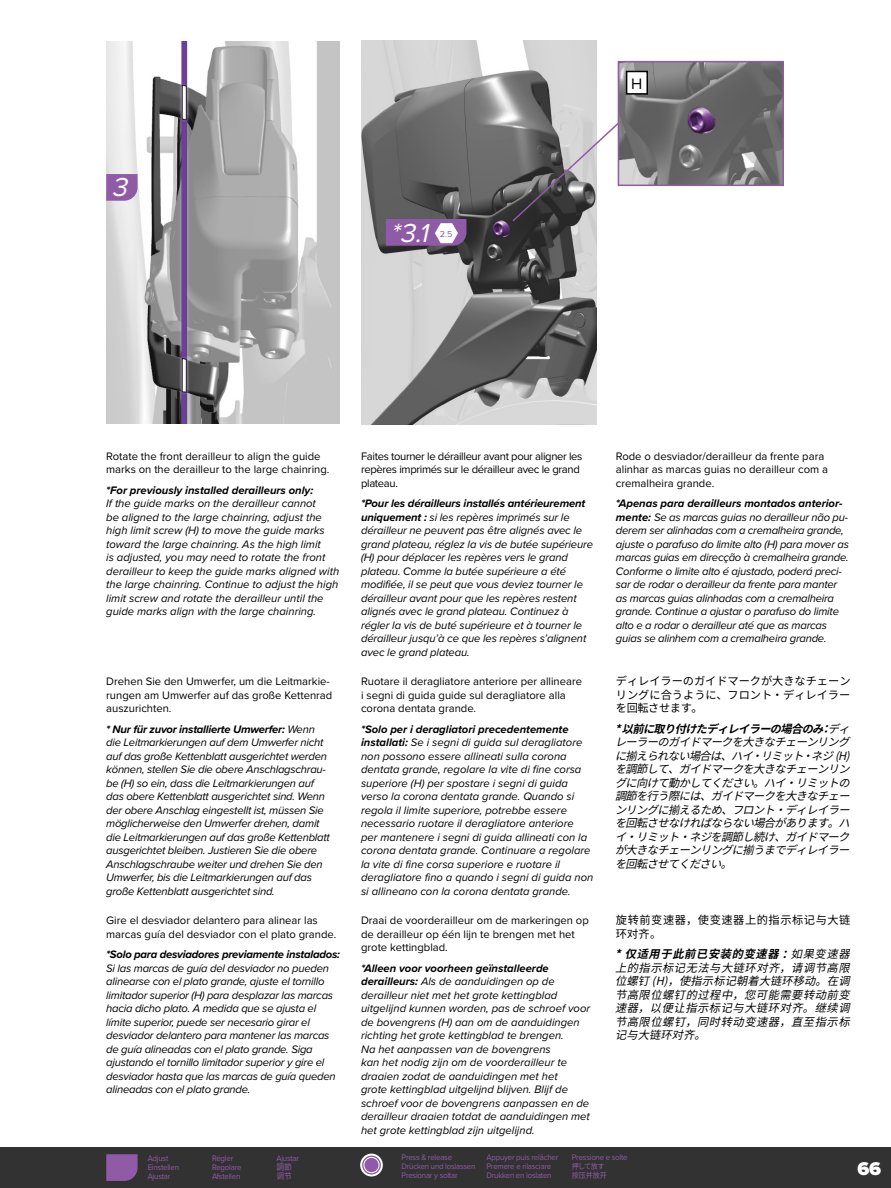
<style>
.page{position:relative;width:891px;height:1188px;background:#fff}
.page>*{position:absolute;margin:0;border:0;box-sizing:border-box;transform-origin:0 0}
.User_Manual_Number_F{font:italic 27px "Proxima Nova";color:#fff}
.t1{font:900 19.2px "Proxima Nova";color:#fff}
.User_Manual_Text_-_N{font:15.75px "Proxima Nova";color:#000}
.User_Manual_Text_-_N-2{font:italic 11.25px/13.5px "Proxima Nova";letter-spacing:-.01em;color:#000}
.User_Manual_Text_-_N-3{font:11.25px/13.5px "Proxima Nova";color:#000}
.j-bodytext{font:italic 11.25px/13.5px "Noto Sans CJ Kjp";color:#000;text-align:justify}
.c-bodytext{font:italic 11.25px/13.5px "Noto Sans CJ Ksc";color:#000;text-align:justify}
.User_Manual_Text_-_N-4{font:11.25px/13.5px "Proxima Nova";letter-spacing:-.03em;color:#000}
.j-bodytext-2{font:11.25px/13.5px "Noto Sans CJ Kjp";letter-spacing:-.005em;color:#000;text-align:justify}
.c-bodytext-2{font:11.25px/13.5px "Noto Sans CJ Ksc";letter-spacing:.045em;color:#000}
.User_Manual_Number_F-2{font:9px "Proxima Nova";color:#905ba6}
.t2{font:8.25px "Proxima Nova";letter-spacing:-.025em;color:#905ba6;scale:.95 1}
.j-masterText{font:8.25px "Noto Sans CJ Kjp";color:#905ba6;scale:.95 1}
.c-masterText{font:8.25px "Noto Sans CJ Ksc";color:#905ba6;scale:.95 1}
.t3{font:7.5px "Noto Sans CJ Kkr";letter-spacing:-.09em;color:#905ba6;scale:.95 1}
.t4{font:7.5px "Noto Sans CJ Ksc";letter-spacing:-.025em;color:#905ba6;scale:.95 1}
.s1{font-weight:700}
</style>
<div class="page">
<div style="left:0;top:1148px;width:891px;height:40px;background:#323232"></div>
<svg style="left:362px;top:1156px;width:19px;height:18px"></svg>
<div style="left:360px;top:1154px;width:23px;height:22px;border:2px solid #fff;border-radius:50%"></div>
<div style="left:364px;top:1157px;width:15px;height:16px;border:1px solid #fff;border-radius:50%"></div>
<img style="left:106px;top:41px;width:234px;height:382px">
<svg style="left:106px;top:174px;width:32px;height:27px"></svg>
<img style="left:361px;top:40px;width:235px;height:384px">
<svg style="left:511px;top:120px;width:111px;height:103px"></svg>
<svg style="left:106px;top:1154px;width:32px;height:27px"></svg>
<img style="left:621px;top:64px;width:160px;height:119px">
<div style="left:618px;top:61px;width:166px;height:125px;border:2px solid #905ba6"></div>
<div style="left:627px;top:71px;width:20px;height:23px;background:#fff"></div>
<div style="left:626px;top:71px;width:22px;height:24px;border:2px solid #000"></div>
<svg style="left:386px;top:219px;width:80px;height:27px;background:#9f74b1"></svg>
<p class="User_Manual_Number_F" style="left:112px;top:167px;width:25px">3</p>
<p class="User_Manual_Number_F" style="left:391px;top:213px;width:47px">*3.1</p>
<p class="User_Manual_Number_F-2" style="left:440px;top:227px;width:14px">2.5</p>
<p class="User_Manual_Text_-_N" style="left:631px;top:72px;width:13px">H</p>
<p class="User_Manual_Text_-_N-3" style="left:106px;top:449px;width:225px">Rotate the front derailleur to align the guide marks on the derailleur to the large chainring.</p>
<p class="User_Manual_Text_-_N-2" style="left:106px;top:483px;width:234px"><span class="s1">*For previously installed derailleurs only:<br></span>If the guide marks on the derailleur cannot<br>be aligned to the large chainring, adjust the high limit screw (H) to move the guide marks toward the large chainring. As the high limit<br>is adjusted, you may need to rotate the front derailleur to keep the guide marks aligned with the large chainring. Continue to adjust the high limit screw and rotate the derailleur until the guide marks align with the large chainring.</p>
<p class="User_Manual_Text_-_N-3" style="left:106px;top:674px;width:228px">Drehen Sie den Umwerfer, um die Leitmarkie&shy;rungen am Umwerfer auf das große Kettenrad auszurichten.</p>
<p class="User_Manual_Text_-_N-2" style="left:106px;top:722px;width:225px"><span class="s1">* Nur für zuvor installierte Umwerfer:</span> Wenn die Leitmarkierungen auf dem Umwerfer nicht auf das große Kettenblatt ausgerichtet werden können, stellen Sie die obere Anschlagschrau&shy;be (H) so ein, dass die Leitmarkierungen auf das obere Kettenblatt ausgerichtet sind. Wenn der obere Anschlag eingestellt ist, müssen Sie möglicherweise den Umwerfer drehen, damit die Leitmarkierungen auf das große Kettenblatt ausgerichtet bleiben. Justieren Sie die obere Anschlagschraube weiter und drehen Sie den Umwerfer, bis die Leitmarkierungen auf das große Kettenblatt ausgerichtet sind.</p>
<p class="User_Manual_Text_-_N-3" style="left:106px;top:913px;width:232px">Gire el desviador delantero para alinear las marcas guía del desviador con el plato grande.</p>
<p class="User_Manual_Text_-_N-2" style="left:106px;top:947px;width:235px"><span class="s1">*Solo para desviadores previamente instalados:<br></span>Si las marcas de guía del desviador no pueden alinearse con el plato grande, ajuste el tornillo limitador superior (H) para desplazar las marcas hacia dicho plato. A medida que se ajusta el límite superior, puede ser necesario girar el desviador delantero para mantener las marcas de guía alineadas con el plato grande. Siga ajustando el tornillo limitador superior y gire el desviador hasta que las marcas de guía queden alineadas con el plato grande.</p>
<p class="t2" style="left:148px;top:1152px;width:23px">Adjust</p>
<p class="t2" style="left:212px;top:1152px;width:24px">Régler</p>
<p class="t2" style="left:276px;top:1152px;width:25px">Ajustar</p>
<p class="t2" style="left:148px;top:1161px;width:35px">Einstellen</p>
<p class="t2" style="left:212px;top:1161px;width:32px">Regolare</p>
<p class="j-masterText" style="left:276px;top:1162px;width:18px">調節</p>
<p class="t2" style="left:148px;top:1170px;width:25px">Ajustar</p>
<p class="t2" style="left:212px;top:1170px;width:31px">Afstellen</p>
<p class="c-masterText" style="left:276px;top:1171px;width:18px">调节</p>
<p class="User_Manual_Text_-_N-4" style="left:361px;top:449px;width:223px">Faites tourner le dérailleur avant pour aligner les repères imprimés sur le dérailleur avec le grand plateau.</p>
<p class="User_Manual_Text_-_N-2" style="left:361px;top:496px;width:234px"><span class="s1">*Pour les dérailleurs installés antérieurement uniquement :</span> si les repères imprimés sur le dérailleur ne peuvent pas être alignés avec le grand plateau, réglez la vis de butée supérieure (H) pour déplacer les repères vers le grand plateau. Comme la butée supérieure a été modifiée, il se peut que vous deviez tourner le dérailleur avant pour que les repères restent alignés avec le grand plateau. Continuez à régler la vis de buté supérieure et à tourner le dérailleur jusqu’à ce que les repères s’alignent avec le grand plateau.</p>
<p class="User_Manual_Text_-_N-3" style="left:361px;top:674px;width:223px">Ruotare il deragliatore anteriore per allineare i segni di guida guide sul deragliatore alla corona dentata grande.</p>
<p class="User_Manual_Text_-_N-2" style="left:361px;top:722px;width:234px"><span class="s1">*Solo per i deragliatori precedentemente installati:</span> Se i segni di guida sul deragliatore non possono essere allineati sulla corona dentata grande, regolare la vite di fine corsa superiore (H) per spostare i segni di guida verso la corona dentata grande. Quando si regola il limite superiore, potrebbe essere necessario ruotare il deragliatore anteriore<br>per mantenere i segni di guida allineati con la corona dentata grande. Continuare a regolare la vite di fine corsa superiore e ruotare il deragliatore fino a quando i segni di guida non si allineano con la corona dentata grande.</p>
<p class="User_Manual_Text_-_N-3" style="left:361px;top:913px;width:229px">Draai de voorderailleur om de markeringen op de derailleur op één lijn te brengen met het grote kettingblad.</p>
<p class="User_Manual_Text_-_N-2" style="left:361px;top:961px;width:231px"><span class="s1">*Alleen voor voorheen geïnstalleerde derailleurs:</span> Als de aanduidingen op de derailleur niet met het grote kettingblad uitgelijnd kunnen worden, pas de schroef voor de bovengrens (H) aan om de aanduidingen richting het grote kettingblad te brengen.<br>Na het aanpassen van de bovengrens<br>kan het nodig zijn om de voorderailleur te draaien zodat de aanduidingen met het<br>grote kettingblad uitgelijnd blijven. Blijf de schroef voor de bovengrens aanpassen en de derailleur draaien totdat de aanduidingen met het grote kettingblad zijn uitgelijnd.</p>
<p class="User_Manual_Text_-_N-3" style="left:616px;top:449px;width:214px">Rode o desviador/derailleur da frente para alinhar as marcas guias no derailleur com a cremalheira grande.</p>
<p class="User_Manual_Text_-_N-2" style="left:616px;top:496px;width:235px"><span class="s1">*Apenas para derailleurs montados anterior&shy;mente:</span> Se as marcas guias no derailleur não pu&shy;derem ser alinhadas com a cremalheira grande, ajuste o parafuso do limite alto (H) para mover as marcas guias em direcção à cremalheira grande.<br>Conforme o limite alto é ajustado, poderá preci&shy;sar de rodar o derailleur da frente para manter as marcas guias alinhadas com a cremalheira grande. Continue a ajustar o parafuso do limite alto e a rodar o derailleur até que as marcas guias se alinhem com a cremalheira grande.</p>
<p class="j-bodytext-2" style="left:616px;top:675px;width:236px">ディレイラーのガイドマークが大きなチェーンリングに合うように、フロント・ディレイラーを回転させます。</p>
<p class="j-bodytext" style="left:615px;top:722px;width:243px"><span class="s1">* 以前に取り付けたディレイラーの場合のみ：</span>ディレーラーのガイドマークを大きなチェーンリングに揃えられない場合は、ハイ・リミット・ネジ (H)を調節して、ガイドマークを大きなチェーンリングに向けて動かしてください。ハイ・リミットの調節を行う際には、ガイドマークを大きなチェーンリングに揃えるため、フロント・ディレイラーを回転させなければならない場合があります。ハイ・リミット・ネジを調節し続け、ガイドマークが大きなチェーンリングに揃うまでディレイラーを回転させてください。</p>
<p class="c-bodytext-2" style="left:616px;top:914px;width:236px">旋转前变速器，使变速器上的指示标记与大链环对齐。</p>
<p class="c-bodytext" style="left:615px;top:948px;width:243px"><span class="s1">*仅适用于此前已安装的变速器：</span>如果变速器上的指示标记无法与大链环对齐，请调节高限位螺钉(H)，使指示标记朝着大链环移动。在调节高限位螺钉的过程中，您可能需要转动前变速器，以便让指示标记与大链环对齐。继续调节高限位螺钉，同时转动变速器，直至指示标记与大链环对齐。</p>
<p class="t2" style="left:402px;top:1151px;width:55px">Press &amp; release</p>
<p class="t2" style="left:487px;top:1151px;width:77px">Appuyer puis relâcher</p>
<p class="t2" style="left:572px;top:1151px;width:60px">Pressione e solte</p>
<p class="t2" style="left:402px;top:1160px;width:79px">Drücken und loslassen</p>
<p class="t2" style="left:487px;top:1160px;width:70px">Premere e rilasciare</p>
<p class="t3" style="left:572px;top:1162px;width:36px">押して放す</p>
<p class="t2" style="left:402px;top:1169px;width:60px">Presionar y soltar</p>
<p class="t2" style="left:487px;top:1169px;width:70px">Drukken en loslaten</p>
<p class="t4" style="left:572px;top:1171px;width:38px">按压并放开</p>
<h2 class="t1" style="left:857px;top:1154px;width:25px">66</h2>
</div>
